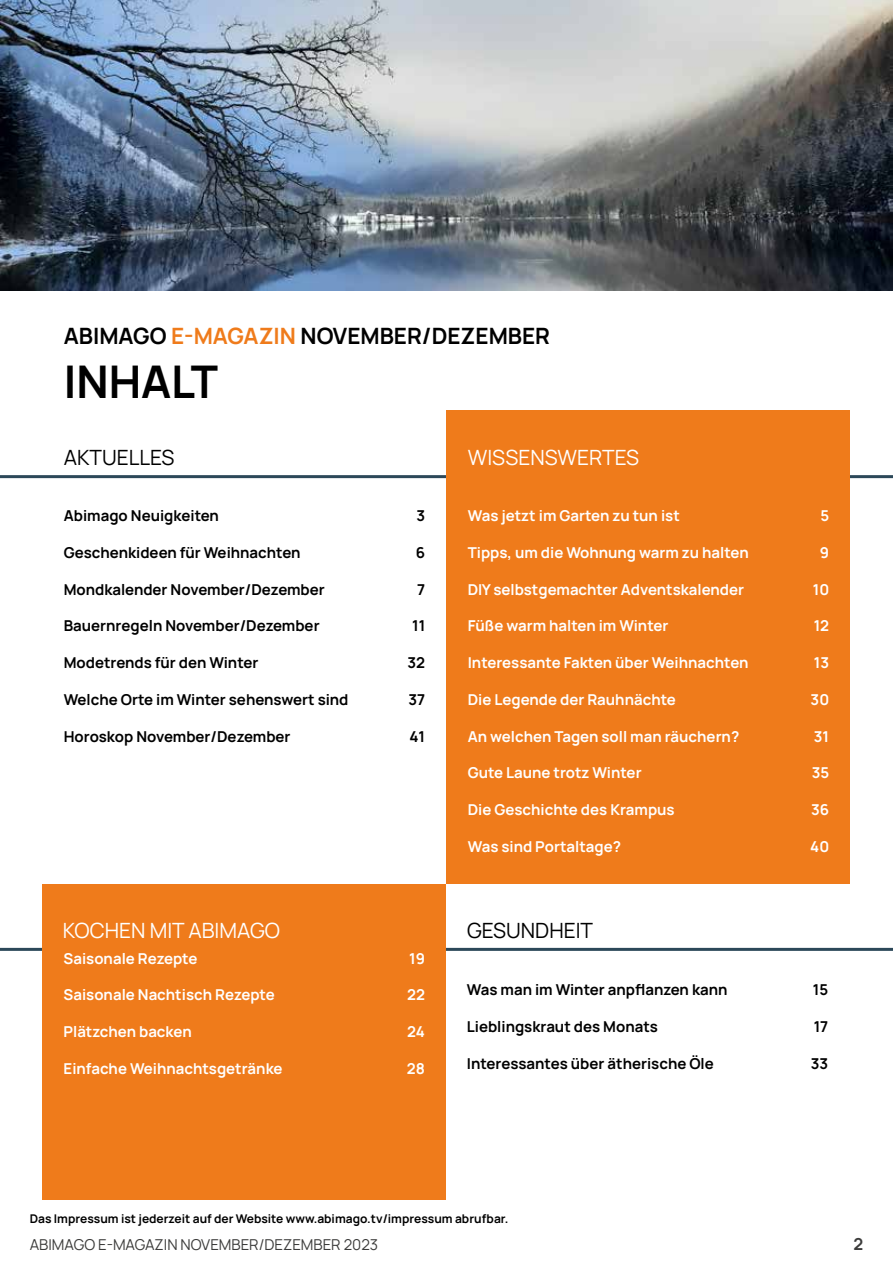
<style>
.page{position:relative;width:893px;height:1263px;background:#fff}
.page>*{position:absolute;margin:0;border:0;box-sizing:border-box;transform-origin:0 0}
.t1{font:700 45px "Manrope";color:#000}
.t2{font:700 22.5px "Manrope";color:#000}
.t3{font:21px "Manrope";color:#fff}
.t4{font:21px "Manrope";color:#000}
.t5{font:700 16.5px "Manrope";color:#3c3c3b}
.t6{font:700 15px "Manrope";color:#fff}
.t7{font:700 15px "Manrope";color:#000}
.t8{font:15px "Manrope";color:#3c3c3b}
.t9{font:700 12px "Manrope";color:#000}
.s1{color:#ef7b1b}
</style>
<div class="page">
<hr style="left:0;top:948px;width:893px;height:3px;background:#2c4859">
<hr style="left:0;top:475px;width:893px;height:3px;background:#2c4859">
<img style="left:0;top:0;width:893px;height:291px">
<div style="left:42px;top:884px;width:404px;height:316px;background:#ef7b1b"></div>
<div style="left:446px;top:410px;width:404px;height:474px;background:#ef7b1b"></div>
<h2 class="t2" style="left:64px;top:320px;width:488px">ABIMAGO <span class="s1">E-MAGAZIN</span> NOVEMBER/DEZEMBER</h2>
<h1 class="t1" style="left:64px;top:350px;width:156px">INHALT</h1>
<h3 class="t4" style="left:64px;top:442px;width:112px">AKTUELLES</h3>
<h3 class="t3" style="left:468px;top:442px;width:173px">WISSENSWERTES</h3>
<p class="t7" style="left:64px;top:505px;width:157px">Abimago Neuigkeiten</p>
<p class="t7" style="left:416px;top:505px;width:10px">3</p>
<p class="t7" style="left:64px;top:542px;width:238px">Geschenkideen für Weihnachten</p>
<p class="t7" style="left:416px;top:542px;width:11px">6</p>
<p class="t7" style="left:64px;top:579px;width:263px">Mondkalender November/Dezember</p>
<p class="t7" style="left:417px;top:579px;width:9px">7</p>
<p class="t7" style="left:64px;top:615px;width:257px">Bauernregeln November/Dezember</p>
<p class="t7" style="left:412px;top:615px;width:15px">11</p>
<p class="t7" style="left:64px;top:652px;width:196px">Modetrends für den Winter</p>
<p class="t7" style="left:408px;top:652px;width:19px">32</p>
<p class="t7" style="left:64px;top:689px;width:286px">Welche Orte im Winter sehenswert sind</p>
<p class="t7" style="left:408px;top:689px;width:18px">37</p>
<p class="t7" style="left:64px;top:726px;width:228px">Horoskop November/Dezember</p>
<p class="t7" style="left:409px;top:726px;width:17px">41</p>
<p class="t6" style="left:468px;top:505px;width:214px">Was jetzt im Garten zu tun ist</p>
<p class="t6" style="left:820px;top:505px;width:10px">5</p>
<p class="t6" style="left:468px;top:542px;width:282px">Tipps, um die Wohnung warm zu halten</p>
<p class="t6" style="left:820px;top:542px;width:11px">9</p>
<p class="t6" style="left:468px;top:579px;width:278px">DIY selbstgemachter Adventskalender</p>
<p class="t6" style="left:813px;top:579px;width:18px">10</p>
<p class="t6" style="left:468px;top:615px;width:202px">Füße warm halten im Winter</p>
<p class="t6" style="left:814px;top:615px;width:17px">12</p>
<p class="t6" style="left:468px;top:652px;width:282px">Interessante Fakten über Weihnachten</p>
<p class="t6" style="left:814px;top:652px;width:17px">13</p>
<p class="t6" style="left:468px;top:689px;width:210px">Die Legende der Rauhnächte</p>
<p class="t6" style="left:811px;top:689px;width:20px">30</p>
<p class="t6" style="left:468px;top:726px;width:273px">An welchen Tagen soll man räuchern?</p>
<p class="t6" style="left:814px;top:726px;width:17px">31</p>
<p class="t6" style="left:468px;top:762px;width:175px">Gute Laune trotz Winter</p>
<p class="t6" style="left:812px;top:762px;width:19px">35</p>
<p class="t6" style="left:468px;top:799px;width:208px">Die Geschichte des Krampus</p>
<p class="t6" style="left:811px;top:799px;width:20px">36</p>
<p class="t6" style="left:468px;top:836px;width:155px">Was sind Portaltage?</p>
<p class="t6" style="left:810px;top:836px;width:20px">40</p>
<h3 class="t3" style="left:63px;top:916px;width:219px">KOCHEN MIT ABIMAGO</h3>
<h3 class="t4" style="left:467px;top:916px;width:128px">GESUNDHEIT</h3>
<p class="t6" style="left:64px;top:947px;width:135px">Saisonale Rezepte</p>
<p class="t6" style="left:409px;top:947px;width:17px">19</p>
<p class="t6" style="left:64px;top:984px;width:213px">Saisonale Nachtisch Rezepte</p>
<p class="t6" style="left:407px;top:984px;width:19px">22</p>
<p class="t6" style="left:64px;top:1021px;width:130px">Plätzchen backen</p>
<p class="t6" style="left:407px;top:1021px;width:19px">24</p>
<p class="t6" style="left:64px;top:1058px;width:221px">Einfache Weihnachtsgetränke</p>
<p class="t6" style="left:407px;top:1058px;width:20px">28</p>
<p class="t7" style="left:467px;top:979px;width:262px">Was man im Winter anpflanzen kann</p>
<p class="t7" style="left:813px;top:979px;width:17px">15</p>
<p class="t7" style="left:467px;top:1016px;width:193px">Lieblingskraut des Monats</p>
<p class="t7" style="left:814px;top:1016px;width:16px">17</p>
<p class="t7" style="left:467px;top:1052px;width:249px">Interessantes über ätherische Öle</p>
<p class="t7" style="left:811px;top:1052px;width:19px">33</p>
<p class="t9" style="left:30px;top:1210px;width:480px">Das Impressum ist jederzeit auf der Website www.abimago.tv/impressum abrufbar.</p>
<p class="t8" style="left:30px;top:1234px;width:350px">ABIMAGO E-MAGAZIN NOVEMBER/DEZEMBER 2023</p>
<p class="t5" style="left:853px;top:1232px;width:11px">2</p>
</div>
